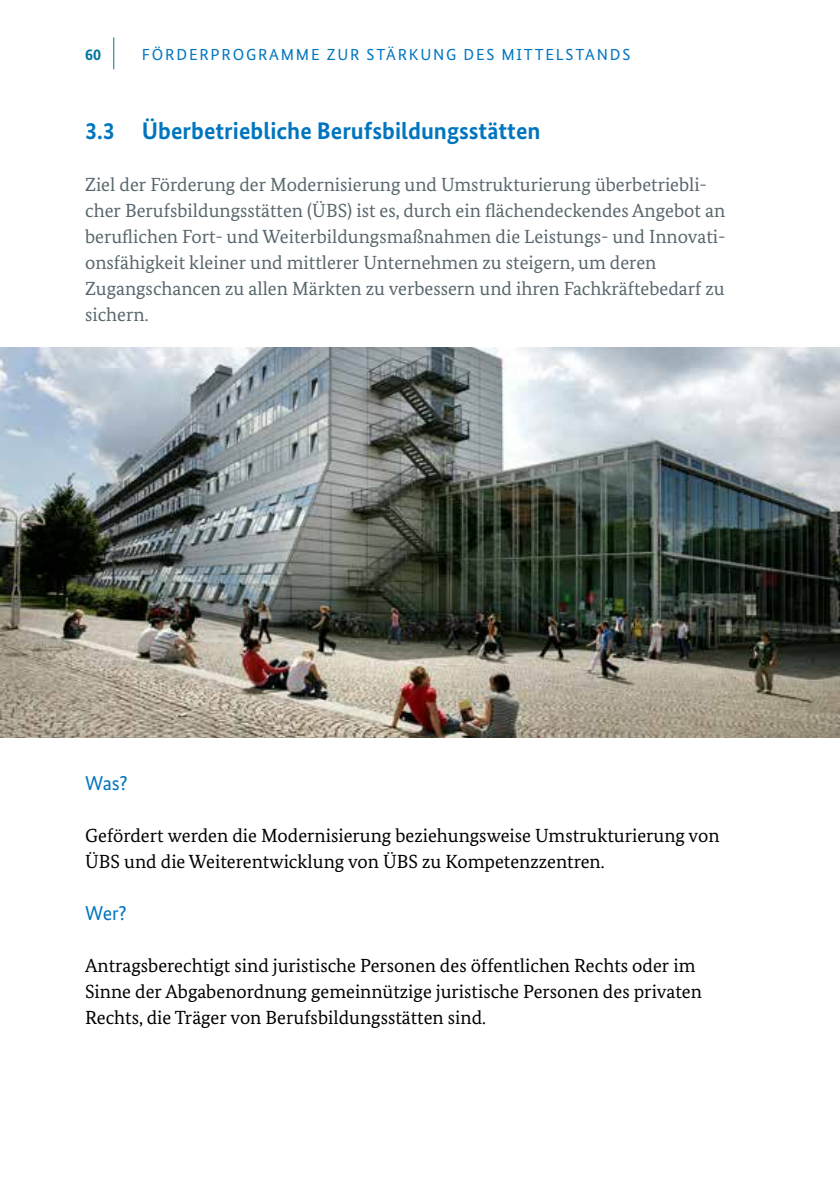
<style>
.page{position:relative;width:840px;height:1191px;background:#fff}
.page>*{position:absolute;margin:0;border:0;box-sizing:border-box;transform-origin:0 0}
.t1{font:700 24px "Bundes Sans";color:#0075bf}
.t2{font:20px "Bundes Sans";letter-spacing:-.01em;color:#0075bf}
.t3{font:19px/26px "Bundes Serif";color:#58666d}
.t4{font:19px/26px "Bundes Serif";color:#000}
.t5{font:16px "Bundes Sans";letter-spacing:.11em;color:#0075bf}
.t6{font:700 16px "Bundes Sans";color:#0075a0}
</style>
<div class="page">
<hr style="left:113px;top:37px;width:1px;height:32px;background:#0075a0">
<img style="left:0;top:347px;width:839px;height:390px">
<p class="t6" style="left:85px;top:44px;width:17px">60</p>
<p class="t5" style="left:142px;top:44px;width:489px">FÖRDERPROGRAMME ZUR STÄRKUNG DES MITTELSTANDS</p>
<p class="t1" style="left:85px;top:117px;width:456px">3.3 Überbetriebliche Berufsbildungsstätten</p>
<p class="t3" style="left:85px;top:172px;width:641px">Ziel der Förderung der Modernisierung und Umstrukturierung überbetriebli&shy;cher Berufsbildungsstätten (ÜBS) ist es, durch ein flächendeckendes Angebot an beruflichen Fort- und Weiterbildungsmaßnahmen die Leistungs- und Innovati&shy;onsfähigkeit kleiner und mittlerer Unternehmen zu steigern, um deren Zugangschancen zu allen Märkten zu verbessern und ihren Fachkräftebedarf zu sichern.</p>
<p class="t2" style="left:85px;top:770px;width:44px">Was?</p>
<p class="t4" style="left:85px;top:822px;width:635px">Gefördert werden die Modernisierung beziehungsweise Umstrukturierung von<br>ÜBS und die Weiterentwicklung von ÜBS zu Kompetenzzentren.</p>
<p class="t2" style="left:85px;top:900px;width:43px">Wer?</p>
<p class="t4" style="left:85px;top:952px;width:618px">Antragsberechtigt sind juristische Personen des öffentlichen Rechts oder im<br>Sinne der Abgabenordnung gemeinnützige juristische Personen des privaten<br>Rechts, die Träger von Berufsbildungsstätten sind.</p>
</div>
